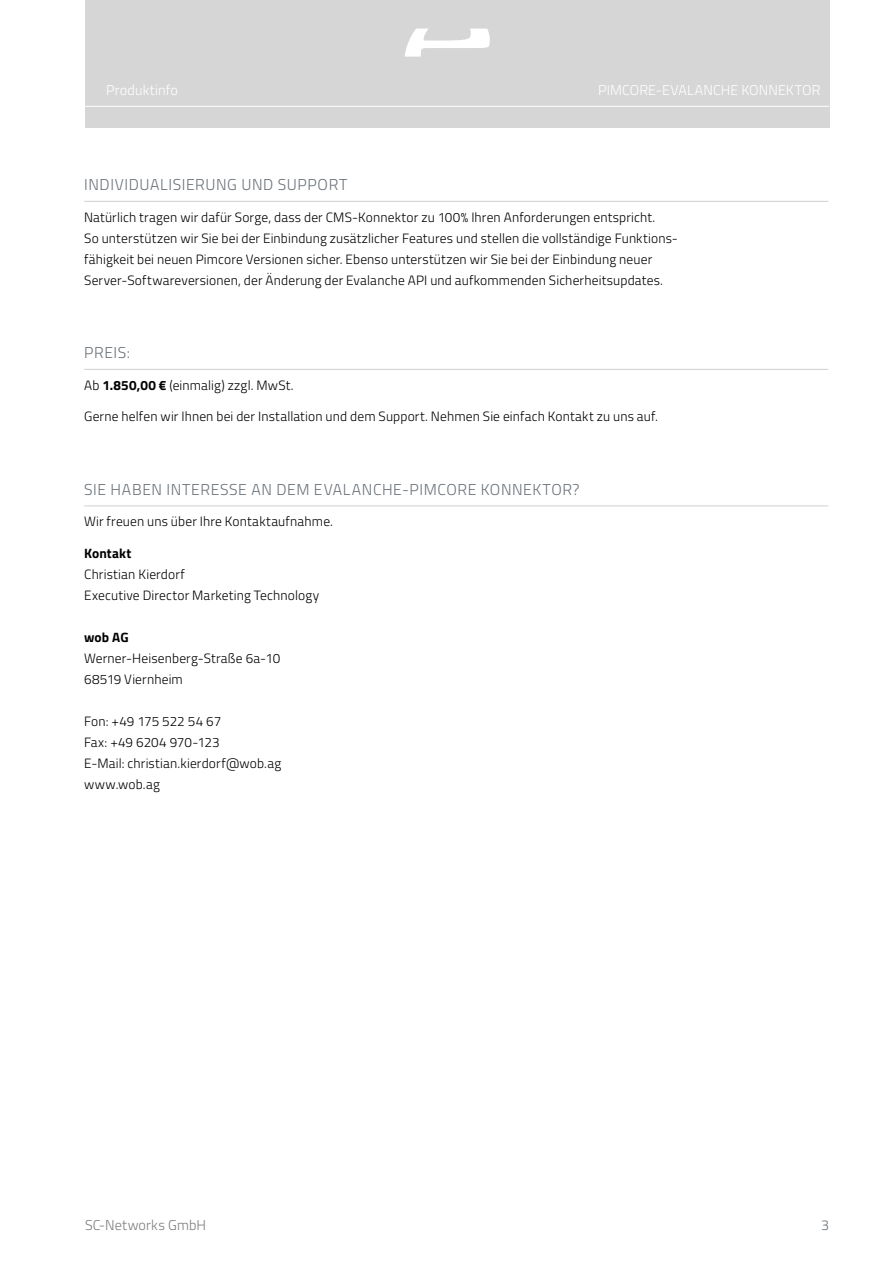
<style>
.page{position:relative;width:893px;height:1263px;background:#fff}
.page>*{position:absolute;margin:0;border:0;box-sizing:border-box;transform-origin:0 0}
.t1{font:300 15.75px "Titillium";letter-spacing:.035em;color:#6a7279}
.t2{font:300 14.25px "Titillium";letter-spacing:.01em;color:#fff}
.t3{font:300 14.25px "Titillium";letter-spacing:.01em;color:#7c7c7c}
.t4{font:300 14.25px "Titillium";color:#6a7279}
.t5{font:300 13.5px/21px "Titillium";letter-spacing:.01em;color:#000}
.t6{font:700 13.5px "Titillium";letter-spacing:.005em;color:#000}
.s1{font-weight:700}
</style>
<div class="page">
<div style="left:85px;top:0;width:744px;height:127px;background:#d6d6d6"></div>
<svg style="left:404px;top:29px;width:86px;height:28px"></svg>
<hr style="left:85px;top:106px;width:744px;height:1px;background:#fff">
<hr style="left:84px;top:201px;width:744px;height:1px;background:#d6d6d6">
<hr style="left:84px;top:369px;width:744px;height:1px;background:#d6d6d6">
<hr style="left:84px;top:505px;width:744px;height:1px;background:#d6d6d6">
<p class="t2" style="left:106px;top:80px;width:73px">Produktinfo</p>
<p class="t2" style="left:598px;top:80px;width:224px">PIMCORE-EVALANCHE KONNEKTOR</p>
<p class="t1" style="left:84px;top:173px;width:265px">INDIVIDUALISIERUNG UND SUPPORT</p>
<p class="t5" style="left:84px;top:206px;width:595px">Natürlich tragen wir dafür Sorge, dass der CMS-Konnektor zu 100% Ihren Anforderungen entspricht.<br>So unterstützen wir Sie bei der Einbindung zusätzlicher Features und stellen die vollständige Funktions&shy;fähigkeit bei neuen Pimcore Versionen sicher. Ebenso unterstützen wir Sie bei der Einbindung neuer Server-Softwareversionen, der Änderung der Evalanche API und aufkommenden Sicherheitsupdates.</p>
<p class="t1" style="left:84px;top:341px;width:47px">PREIS:</p>
<p class="t5" style="left:84px;top:374px;width:211px">Ab <span class="s1">1.850,00 €</span> (einmalig) zzgl. MwSt.</p>
<p class="t5" style="left:84px;top:405px;width:575px">Gerne helfen wir Ihnen bei der Installation und dem Support. Nehmen Sie einfach Kontakt zu uns auf.</p>
<p class="t1" style="left:84px;top:478px;width:497px">SIE HABEN INTERESSE AN DEM EVALANCHE-PIMCORE KONNEKTOR?</p>
<p class="t5" style="left:84px;top:510px;width:250px">Wir freuen uns über Ihre Kontaktaufnahme.</p>
<p class="t6" style="left:84px;top:543px;width:49px">Kontakt</p>
<p class="t5" style="left:84px;top:563px;width:237px">Christian Kierdorf<br>Executive Director Marketing Technology</p>
<p class="t6" style="left:84px;top:627px;width:46px">wob AG</p>
<p class="t5" style="left:84px;top:647px;width:198px">Werner-Heisenberg-Straße 6a-10<br>68519 Viernheim</p>
<p class="t5" style="left:84px;top:710px;width:199px">Fon: +49 175 522 54 67<br>Fax: +49 6204 970-123<br>E-Mail: christian.kierdorf@wob.ag www.wob.ag</p>
<p class="t3" style="left:85px;top:1214px;width:123px">SC-Networks GmbH</p>
<p class="t4" style="left:821px;top:1214px;width:9px">3</p>
</div>
